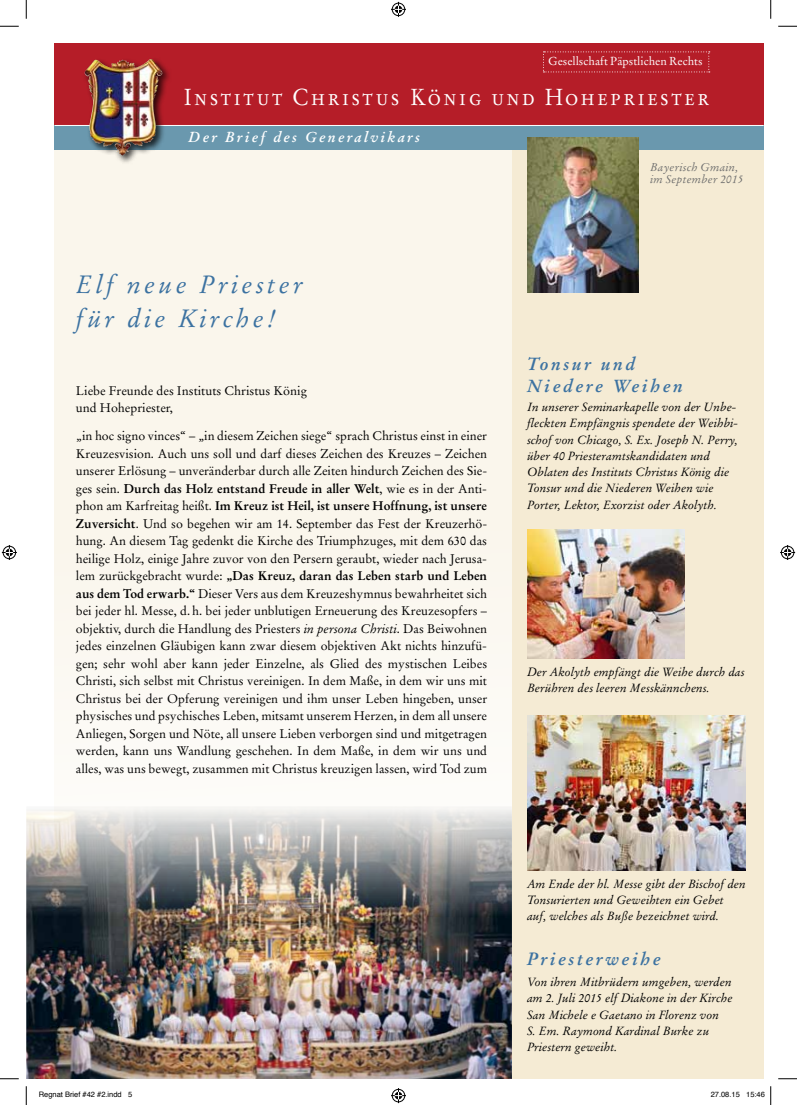
<style>
.page{position:relative;width:797px;height:1105px;background:#fff}
.page>*{position:absolute;margin:0;border:0;box-sizing:border-box;transform-origin:0 0}
.t1{font:italic 25px/33.8px "Stempel Garamond";letter-spacing:.13em;color:#3c72a1}
.t2{font:23.12px "Stempel Garamond Roman SC";letter-spacing:.13em;color:#fff;scale:.9 1}
.t3{font:italic 700 17.5px/21.2px "Stempel Garamond";letter-spacing:.15em;color:#3c72a1}
.t4{font:italic 700 14.25px "Stempel Garamond";letter-spacing:.16em;color:#fff}
.t5{font:12.5px/17.5px "Stempel Garamond";color:#000}
.t6{font:italic 11.88px/16.2px "Stempel Garamond";color:#000}
.t7{font:11.5px "Stempel Garamond";color:#fff}
.t8{font:italic 11.25px/12.5px "Stempel Garamond";letter-spacing:.02em;color:#6f6f6e}
.t9{font:7.5px "Helvetica";color:#000}
.s1{font-weight:700}
.s2{font-style:italic}
</style>
<div class="page">
<div style="left:55px;top:147px;width:708px;height:914px;background:#faf6ec"></div>
<div style="left:512px;top:143px;width:251px;height:936px;background:#f5ebd4"></div>
<div style="left:55px;top:44px;width:708px;height:83px;background:#b51d28"></div>
<div style="left:55px;top:125px;width:708px;height:25px;background:#6a98ae"></div>
<svg style="left:543px;top:51px;width:166px;height:22px"></svg>
<hr style="left:55px;top:125px;width:708px;height:1px;background:#fff">
<div style="left:82px;top:57px;width:89px;height:108px;background:#000;opacity:.75"></div>
<img style="left:134px;top:59px;width:17px;height:9px">
<img style="left:527px;top:138px;width:111px;height:155px">
<img style="left:26px;top:807px;width:486px;height:272px">
<img style="left:527px;top:529px;width:157px;height:129px">
<img style="left:527px;top:715px;width:219px;height:156px">
<svg style="left:0;top:25px;width:19px;height:2px"></svg>
<svg style="left:778px;top:25px;width:19px;height:2px"></svg>
<svg style="left:0;top:1078px;width:19px;height:1px"></svg>
<svg style="left:778px;top:1078px;width:19px;height:1px"></svg>
<svg style="left:25px;top:0;width:2px;height:19px"></svg>
<svg style="left:25px;top:1086px;width:2px;height:19px"></svg>
<svg style="left:770px;top:0;width:1px;height:19px"></svg>
<svg style="left:391px;top:2px;width:15px;height:15px"></svg>
<svg style="left:391px;top:1088px;width:15px;height:15px"></svg>
<svg style="left:2px;top:545px;width:15px;height:15px"></svg>
<svg style="left:780px;top:545px;width:15px;height:15px"></svg>
<svg style="left:770px;top:1086px;width:1px;height:19px"></svg>
<p class="t7" style="left:548px;top:54px;width:156px">Gesellschaft Päpstlichen Rechts</p>
<h2 class="t2" style="left:184px;top:83px;width:585px">Institut Christus König und Hohepriester</h2>
<p class="t4" style="left:188px;top:129px;width:233px">Der Brief des Generalvikars</p>
<h1 class="t1" style="left:76px;top:267px;width:228px">Elf neue Priester für die Kirche!</h1>
<p class="t5" style="left:76px;top:382px;width:232px">Liebe Freunde des Instituts Christus König und Hohepriester,</p>
<p class="t5" style="left:76px;top:427px;width:413px;text-align:justify">„in hoc signo vinces“ – „in diesem Zeichen siege“ sprach Christus einst in einer Kreuzesvision. Auch uns soll und darf dieses Zeichen des Kreuzes – Zeichen unserer Erlösung – unveränderbar durch alle Zeiten hindurch Zeichen des Sie&shy;ges sein. <span class="s1">Durch das Holz entstand Freude in aller Welt</span>, wie es in der Anti&shy;phon am Karfreitag heißt. <span class="s1">Im Kreuz ist Heil, ist unsere Hoffnung, ist unsere Zuversicht</span>. Und so begehen wir am 14. September das Fest der Kreuzerhö&shy;hung. An diesem Tag gedenkt die Kirche des Triumphzuges, mit dem 630 das heilige Holz, einige Jahre zuvor von den Persern geraubt, wieder nach Jerusa&shy;lem zurückgebracht wurde: <span class="s1">„Das Kreuz, daran das Leben starb und Leben aus dem Tod erwarb.“</span> Dieser Vers aus dem Kreuzeshymnus bewahrheitet sich bei jeder hl. Messe, d. h. bei jeder unblutigen Erneuerung des Kreuzesopfers – objektiv, durch die Handlung des Priesters <span class="s2">in persona Christi</span>. Das Beiwohnen jedes einzelnen Gläubigen kann zwar diesem objektiven Akt nichts hinzufü&shy;gen; sehr wohl aber kann jeder Einzelne, als Glied des mystischen Leibes Christi, sich selbst mit Christus vereinigen. In dem Maße, in dem wir uns mit Christus bei der Opferung vereinigen und ihm unser Leben hingeben, unser physisches und psychisches Leben, mitsamt unserem Herzen, in dem all unsere Anliegen, Sorgen und Nöte, all unsere Lieben verborgen sind und mitgetragen werden, kann uns Wandlung geschehen. In dem Maße, in dem wir uns und alles, was uns bewegt, zusammen mit Christus kreuzigen lassen, wird Tod zum</p>
<p class="t8" style="left:650px;top:160px;width:95px">Bayerisch Gmain, im September 2015</p>
<h3 class="t3" style="left:527px;top:354px;width:157px">Tonsur und<br>Niedere Weihen</h3>
<p class="t6" style="left:527px;top:399px;width:213px">In unserer Seminarkapelle von der Unbe&shy;fleckten Empfängnis spendete der Weihbi&shy;schof von Chicago, S. Ex. Joseph N. Perry, über 40 Priesteramtskandidaten und Oblaten des Instituts Christus König die Tonsur und die Niederen Weihen wie Porter, Lektor, Exorzist oder Akolyth.</p>
<p class="t6" style="left:527px;top:664px;width:219px">Der Akolyth empfängt die Weihe durch das<br>Berühren des leeren Messkännchens.</p>
<p class="t6" style="left:527px;top:875px;width:220px">Am Ende der hl. Messe gibt der Bischof den<br>Tonsurierten und Geweihten ein Gebet auf, welches als Buße bezeichnet wird.</p>
<h3 class="t3" style="left:527px;top:948px;width:135px">Priesterweihe</h3>
<p class="t6" style="left:527px;top:974px;width:207px">Von ihren Mitbrüdern umgeben, werden am 2. Juli 2015 elf Diakone in der Kirche<br>San Michele e Gaetano in Florenz von<br>S. Em. Raymond Kardinal Burke zu<br>Priestern geweiht.</p>
<p class="t9" style="left:39px;top:1089px;width:95px">Regnat Brief #42 #2.indd 5</p>
<p class="t9" style="left:710px;top:1089px;width:56px">27.08.15 15:46</p>
</div>
